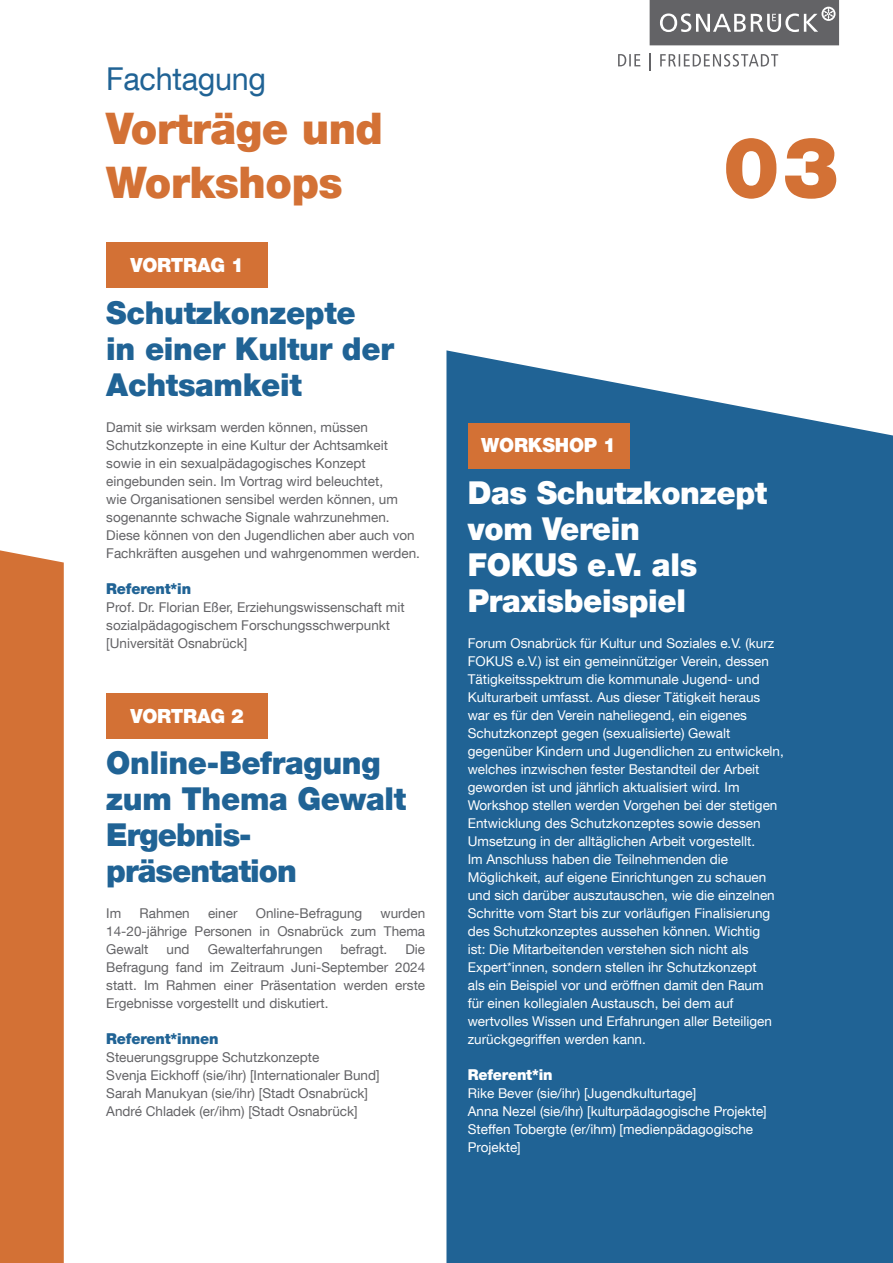
<style>
.page{position:relative;width:893px;height:1263px;background:#fff}
.page>*{position:absolute;margin:0;border:0;box-sizing:border-box;transform-origin:0 0}
.t1{font:900 85.05px "Helvetica Neue LT Com";color:#d37135}
.t2{font:900 43.5px "Helvetica Neue LT Com";letter-spacing:-.01em;color:#d37135}
.t3{font:900 31.5px/36px "Helvetica Neue LT Com";letter-spacing:-.01em;color:#206395}
.t4{font:900 31.5px/36px "Helvetica Neue LT Com";letter-spacing:-.01em;color:#fff}
.t5{font:900 31.5px "Helvetica Neue LT Com";letter-spacing:-.03em;color:#206395}
.t6{font:31.5px "Helvetica Neue LT Com";letter-spacing:-.01em;color:#206395}
.t7{font:900 19.5px "Helvetica Neue LT Com";letter-spacing:-.01em;color:#fff}
.t8{font:900 15px "Helvetica Neue LT Com";letter-spacing:-.01em;color:#206395}
.t9{font:900 15px "Helvetica Neue LT Com";letter-spacing:-.01em;color:#fff}
.Aufzählung_Fließtext{font:13.5px/18px "Helvetica Neue LT Com";color:#fff}
.Aufzählung_Fließtext-2{font:13.5px/18px "Helvetica Neue LT Com";color:#636366}
</style>
<div class="page">
<div style="left:446px;top:350px;width:447px;height:913px;background:#206395"></div>
<div style="left:106px;top:243px;width:162px;height:45px;background:#d37135"></div>
<div style="left:106px;top:693px;width:162px;height:45px;background:#d37135"></div>
<div style="left:468px;top:423px;width:161px;height:45px;background:#d37135"></div>
<svg style="left:650px;top:53px;width:1px;height:18px"></svg>
<svg style="left:660px;top:54px;width:118px;height:13px"></svg>
<svg style="left:618px;top:54px;width:22px;height:12px"></svg>
<svg style="left:650px;top:0;width:189px;height:45px"></svg>
<div style="left:0;top:550px;width:64px;height:713px;background:#d37135"></div>
<p class="t6" style="left:106px;top:59px;width:161px">Fachtagung</p>
<p class="t2" style="left:106px;top:102px;width:278px">Vorträge und</p>
<p class="t2" style="left:106px;top:156px;width:238px">Workshops</p>
<p class="t7" style="left:130px;top:254px;width:115px">VORTRAG 1</p>
<p class="t3" style="left:106px;top:295px;width:289px">Schutzkonzepte<br>in einer Kultur der<br>Achtsamkeit</p>
<p class="Aufzählung_Fließtext-2" style="left:106px;top:418px;width:315px">Damit sie wirksam werden können, müssen Schutzkonzepte in eine Kultur der Achtsamkeit sowie in ein sexualpädagogisches Konzept eingebunden sein. Im Vortrag wird beleuchtet,<br>wie Organisationen sensibel werden können, um sogenannte schwache Signale wahrzunehmen.<br>Diese können von den Jugendlichen aber auch von Fachkräften ausgehen und wahrgenommen werden.</p>
<p class="t8" style="left:106px;top:580px;width:86px">Referent*in</p>
<p class="Aufzählung_Fließtext-2" style="left:106px;top:598px;width:300px">Prof. Dr. Florian Eßer, Erziehungswissenschaft mit sozialpädagogischem Forschungsschwerpunkt [Universität Osnabrück]</p>
<p class="t7" style="left:130px;top:704px;width:115px">VORTRAG 2</p>
<p class="t3" style="left:106px;top:745px;width:301px">Online-Befragung zum Thema Gewalt<br>Ergebnis-</p>
<p class="t5" style="left:106px;top:852px;width:192px">präsentation</p>
<p class="Aufzählung_Fließtext-2" style="left:106px;top:904px;width:17px">Im</p>
<p class="Aufzählung_Fließtext-2" style="left:140px;top:904px;width:52px">Rahmen</p>
<p class="Aufzählung_Fließtext-2" style="left:208px;top:904px;width:31px">einer</p>
<p class="Aufzählung_Fließtext-2" style="left:256px;top:904px;width:108px">Online-Befragung</p>
<p class="Aufzählung_Fließtext-2" style="left:106px;top:904px;width:320px;text-align:justify;text-indent:274px">wurden 14-20-jährige Personen in Osnabrück zum Thema Gewalt</p>
<p class="Aufzählung_Fließtext-2" style="left:167px;top:940px;width:25px">und</p>
<p class="Aufzählung_Fließtext-2" style="left:208px;top:940px;width:116px">Gewalterfahrungen</p>
<p class="Aufzählung_Fließtext-2" style="left:341px;top:940px;width:48px">befragt.</p>
<p class="Aufzählung_Fließtext-2" style="left:106px;top:940px;width:320px;text-align:justify;text-indent:299px">Die Befragung fand im Zeitraum Juni-September 2024 statt. Im Rahmen einer Präsentation werden erste Ergebnisse vorgestellt und diskutiert.</p>
<p class="t8" style="left:106px;top:1030px;width:114px">Referent*innen</p>
<p class="Aufzählung_Fließtext-2" style="left:106px;top:1048px;width:215px">Steuerungsgruppe Schutzkonzepte</p>
<p class="Aufzählung_Fließtext-2" style="left:106px;top:1066px;width:275px">Svenja Eickhoff (sie/ihr) [Internationaler Bund]</p>
<p class="Aufzählung_Fließtext-2" style="left:106px;top:1084px;width:263px">Sarah Manukyan (sie/ihr) [Stadt Osnabrück]</p>
<p class="Aufzählung_Fließtext-2" style="left:106px;top:1102px;width:253px">André Chladek (er/ihm) [Stadt Osnabrück]</p>
<p class="t1" style="left:723px;top:116px;width:118px">03</p>
<p class="t7" style="left:481px;top:434px;width:136px">WORKSHOP 1</p>
<p class="t4" style="left:468px;top:475px;width:301px">Das Schutzkonzept vom Verein</p>
<p class="t4" style="left:468px;top:547px;width:231px">FOKUS e.V. als<br>Praxisbeispiel</p>
<p class="Aufzählung_Fließtext" style="left:468px;top:634px;width:318px">Forum Osnabrück für Kultur und Soziales e.V. (kurz FOKUS e.V.) ist ein gemeinnütziger Verein, dessen Tätigkeitsspektrum die kommunale Jugend- und Kulturarbeit umfasst. Aus dieser Tätigkeit heraus war es für den Verein naheliegend, ein eigenes Schutzkonzept gegen (sexualisierte) Gewalt gegenüber Kindern und Jugendlichen zu entwickeln, welches inzwischen fester Bestandteil der Arbeit geworden ist und jährlich aktualisiert wird. Im Workshop stellen werden Vorgehen bei der stetigen Entwicklung des Schutzkonzeptes sowie dessen Umsetzung in der alltäglichen Arbeit vorgestellt.</p>
<p class="Aufzählung_Fließtext" style="left:468px;top:850px;width:309px">Im Anschluss haben die Teilnehmenden die Möglichkeit, auf eigene Einrichtungen zu schauen und sich darüber auszutauschen, wie die einzelnen Schritte vom Start bis zur vorläufigen Finalisierung des Schutzkonzeptes aussehen können. Wichtig ist: Die Mitarbeitenden verstehen sich nicht als Expert*innen, sondern stellen ihr Schutzkonzept als ein Beispiel vor und eröffnen damit den Raum für einen kollegialen Austausch, bei dem auf wertvolles Wissen und Erfahrungen aller Beteiligen zurückgegriffen werden kann.</p>
<p class="t9" style="left:468px;top:1066px;width:86px">Referent*in</p>
<p class="Aufzählung_Fließtext" style="left:468px;top:1084px;width:230px">Rike Bever (sie/ihr) [Jugendkulturtage]</p>
<p class="Aufzählung_Fließtext" style="left:468px;top:1102px;width:300px">Anna Nezel (sie/ihr) [kulturpädagogische Projekte]</p>
<p class="Aufzählung_Fließtext" style="left:468px;top:1120px;width:287px">Steffen Tobergte (er/ihm) [medienpädagogische<br>Projekte]</p>
</div>
